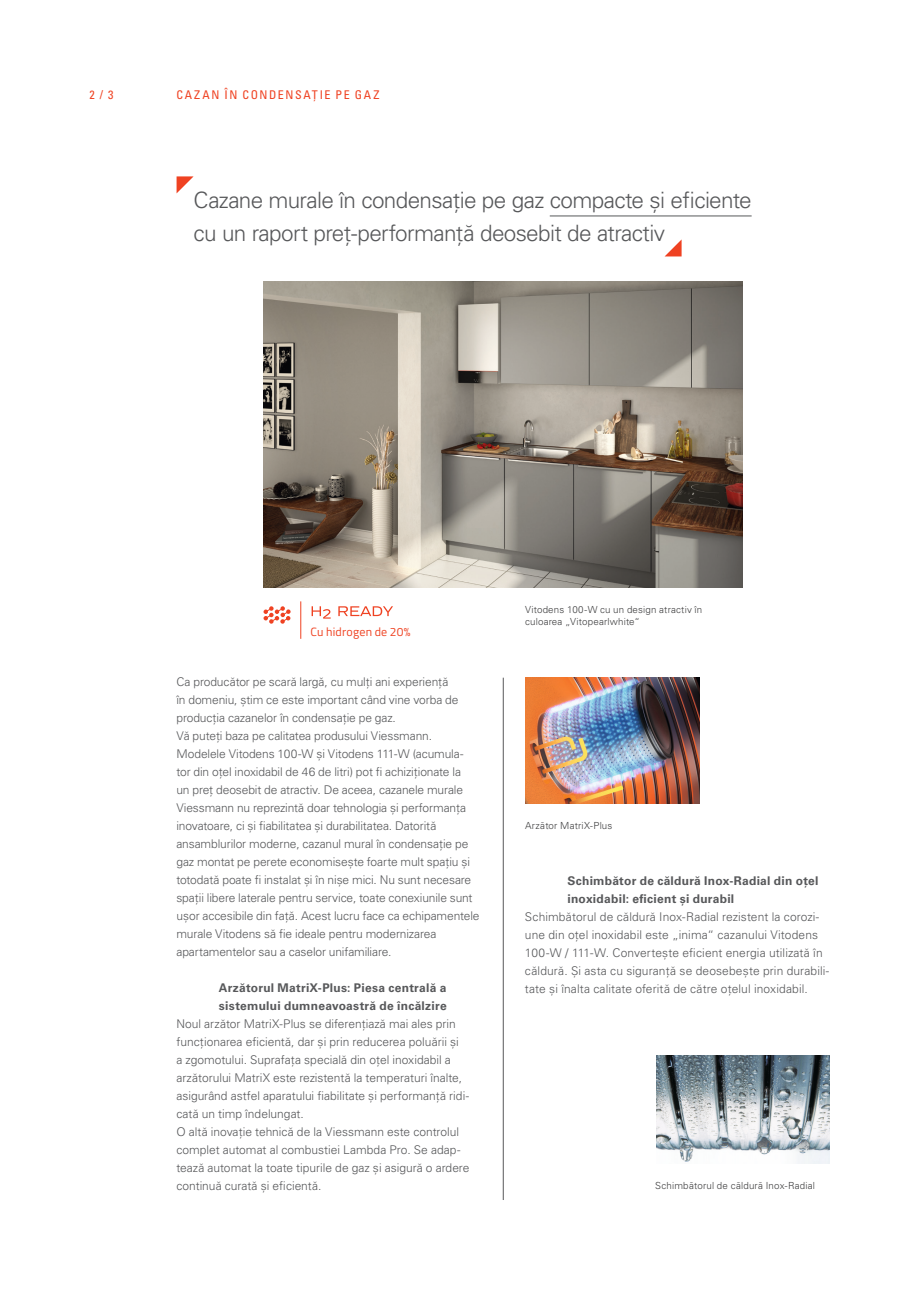
<style>
.page{position:relative;width:919px;height:1289px;background:#fff}
.page>*{position:absolute;margin:0;border:0;box-sizing:border-box;transform-origin:0 0}
.Teaser___Univers_Lig{font:300 22.5px/33px "Univers LTCYR 45";letter-spacing:-.03em;color:#57585a}
.Copy___Univers_Light{font:300 12px/18px "Univers LTCYR 45";letter-spacing:-.005em;color:#57585a}
.Zwischenheadline___U{font:700 12px/18px "Univers LTCYR 65";letter-spacing:.02em;color:#57585a}
.Kopfzeile___Univers{font:condensed 12px "Univers LTCYR 57";letter-spacing:.135em;color:#ef4222}
.Bildunterschriften{font:12px "Titillium Web";letter-spacing:.015em;color:#ef4222}
.Pagina___Univers_Con{font:condensed 12px "Univers LTCYR 57";color:#ef4222}
.Bildunterschriften-2{font:300 9.75px "Univers LTCYR 45";letter-spacing:.02em;color:#3e3e3f}
</style>
<div class="page">
<img style="left:263px;top:281px;width:479px;height:306px">
<img style="left:525px;top:677px;width:174px;height:126px">
<img style="left:656px;top:1055px;width:173px;height:108px">
<hr style="left:503px;top:677px;width:1px;height:522px;background:#57585a">
<hr style="left:549px;top:215px;width:202px;height:1px;background:#57585a">
<svg style="left:176px;top:176px;width:17px;height:17px"></svg>
<svg style="left:665px;top:240px;width:16px;height:16px"></svg>
<hr style="left:300px;top:601px;width:1px;height:38px;background:#ef4222">
<svg style="left:338px;top:606px;width:55px;height:10px"></svg>
<svg style="left:263px;top:606px;width:27px;height:17px"></svg>
<svg style="left:311px;top:606px;width:19px;height:12px"></svg>
<p class="Pagina___Univers_Con" style="left:89px;top:87px;width:26px">2 / 3</p>
<p class="Kopfzeile___Univers" style="left:176px;top:87px;width:204px">CAZAN ÎN CONDENSAȚIE PE GAZ</p>
<p class="Teaser___Univers_Lig" style="left:193px;top:183px;width:559px">Cazane murale în condensație pe gaz compacte și eficiente cu un raport preț-performanță deosebit de atractiv</p>
<p class="Bildunterschriften" style="left:310px;top:623px;width:102px">Cu hidrogen de 20%</p>
<p class="Copy___Univers_Light" style="left:176px;top:672px;width:283px">Ca producător pe scară largă, cu mulți ani experiență în domeniu, știm ce este important când vine vorba de producția cazanelor în condensație pe gaz.</p>
<p class="Copy___Univers_Light" style="left:176px;top:726px;width:304px">Vă puteți baza pe calitatea produsului Viessmann.<br>Modelele Vitodens 100-W și Vitodens 111-W (acumula&shy;tor din oțel inoxidabil de 46 de litri) pot fi achiziționate la<br>un preț deosebit de atractiv. De aceea, cazanele murale Viessmann nu reprezintă doar tehnologia și performanța inovatoare, ci și fiabilitatea și durabilitatea. Datorită ansamblurilor moderne, cazanul mural în condensație pe gaz montat pe perete economisește foarte mult spațiu și totodată poate fi instalat și în nișe mici. Nu sunt necesare spații libere laterale pentru service, toate conexiunile sunt ușor accesibile din față. Acest lucru face ca echipamentele murale Vitodens să fie ideale pentru modernizarea apartamentelor sau a caselor unifamiliare.</p>
<p class="Zwischenheadline___U" style="left:219px;top:978px;width:229px">Arzătorul MatriX-Plus: Piesa centrală a sistemului dumneavoastră de încălzire</p>
<p class="Copy___Univers_Light" style="left:176px;top:1014px;width:294px">Noul arzător MatriX-Plus se diferențiază mai ales prin funcționarea eficientă, dar și prin reducerea poluării și<br>a zgomotului. Suprafața specială din oțel inoxidabil a arzătorului MatriX este rezistentă la temperaturi înalte, asigurând astfel aparatului fiabilitate și performanță ridi&shy;cată un timp îndelungat.</p>
<p class="Copy___Univers_Light" style="left:176px;top:1122px;width:294px">O altă inovație tehnică de la Viessmann este controlul complet automat al combustiei Lambda Pro. Se adap&shy;tează automat la toate tipurile de gaz și asigură o ardere continuă curată și eficientă.</p>
<p class="Bildunterschriften-2" style="left:525px;top:603px;width:179px">Vitodens 100-W cu un design atractiv în</p>
<p class="Bildunterschriften-2" style="left:525px;top:615px;width:116px">culoarea „Vitopearlwhite“</p>
<p class="Bildunterschriften-2" style="left:525px;top:819px;width:89px">Arzător MatriX-Plus</p>
<p class="Zwischenheadline___U" style="left:567px;top:870px;width:252px">Schimbător de căldură Inox-Radial din oțel inoxidabil: eficient și durabil</p>
<p class="Copy___Univers_Light" style="left:525px;top:906px;width:306px">Schimbătorul de căldură Inox-Radial rezistent la corozi&shy;une din oțel inoxidabil este „inima“ cazanului Vitodens 100-W / 111-W. Convertește eficient energia utilizată în căldură. Și asta cu siguranță se deosebește prin durabili&shy;tate și înalta calitate oferită de către oțelul inoxidabil.</p>
<p class="Bildunterschriften-2" style="left:655px;top:1179px;width:161px">Schimbătorul de căldură Inox-Radial</p>
</div>
